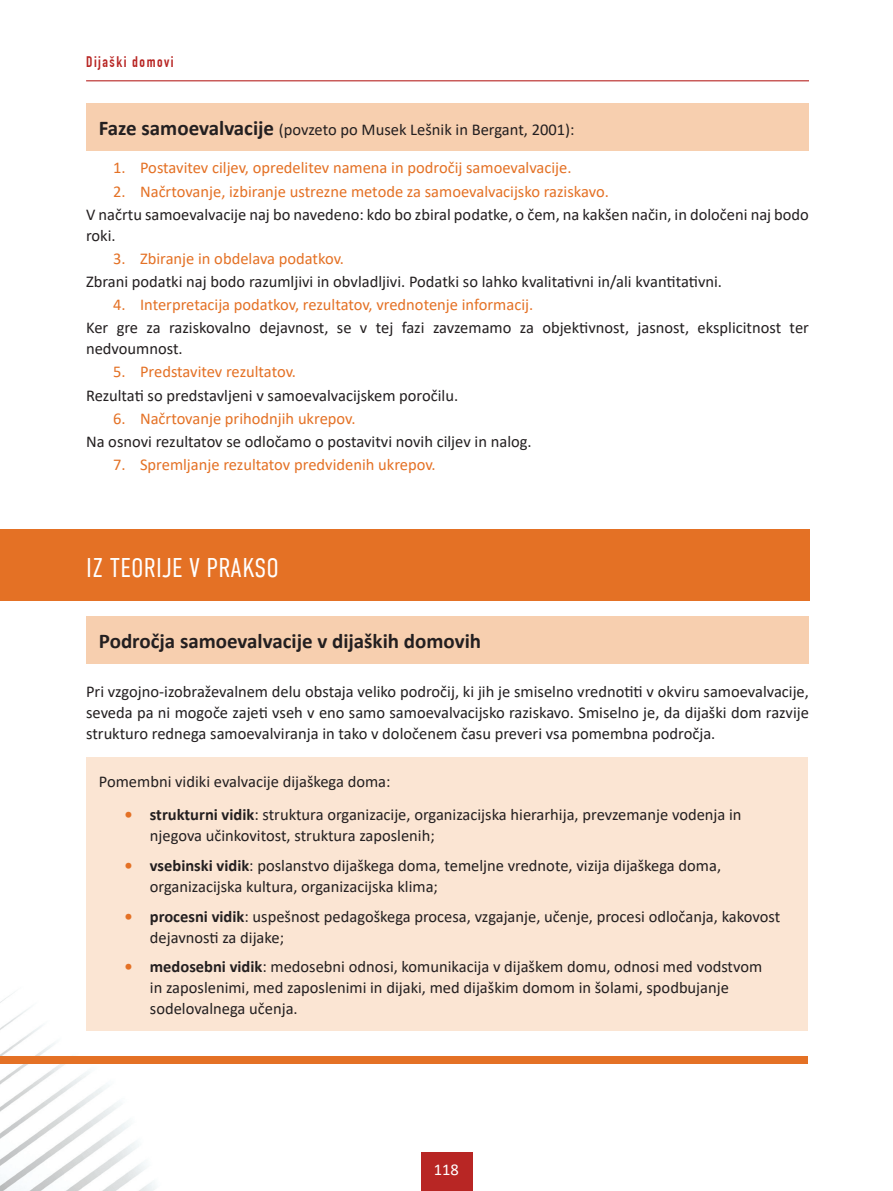
<style>
.page{position:relative;width:893px;height:1191px;background:#fff}
.page>*{position:absolute;margin:0;border:0;box-sizing:border-box;transform-origin:0 0}
.t1{font:300 27px "DIN Condensed";letter-spacing:.01em;color:#fff}
.t2{font:700 21px "Calibri";color:#231f20}
.t3{font:16.5px/21px "Calibri";color:#231f20}
.t4{font:16.5px "Calibri";color:#e47125}
.t5{font:16.5px "Calibri";color:#fff}
.t6{font:700 15px "DIN Condensed";letter-spacing:.1em;color:#b82624}
.s1{font-weight:700;font-size:21px}
.s2{font-weight:700;color:#e47125}
.s3{font-weight:700}
</style>
<div class="page">
<div style="left:421px;top:1152px;width:51px;height:39px;background:#b82624"></div>
<img style="left:0;top:993px;width:184px;height:198px">
<hr style="left:86px;top:80px;width:723px;height:1px;background:#b82624">
<div style="left:0;top:530px;width:809px;height:71px;background:#e47125"></div>
<div style="left:0;top:1056px;width:808px;height:7px;background:#e47125"></div>
<div style="left:86px;top:103px;width:723px;height:48px;background:#f7cfaf"></div>
<div style="left:86px;top:616px;width:723px;height:48px;background:#f7cfaf"></div>
<div style="left:86px;top:757px;width:721px;height:274px;background:#fbe5d3"></div>
<p class="t6" style="left:86px;top:53px;width:89px">Dijaški domovi</p>
<p class="t3" style="left:99px;top:119px;width:477px"><span class="s1">Faze samoevalvacije</span> (povzeto po Musek Lešnik in Bergant, 2001):</p>
<p class="t4" style="left:113px;top:156px;width:460px">1. Postavitev ciljev, opredelitev namena in področij samoevalvacije.</p>
<p class="t4" style="left:113px;top:180px;width:497px">2. Načrtovanje, izbiranje ustrezne metode za samoevalvacijsko raziskavo.</p>
<p class="t3" style="left:86px;top:203px;width:724px">V načrtu samoevalvacije naj bo navedeno: kdo bo zbiral podatke, o čem, na kakšen način, in določeni naj bodo roki.</p>
<p class="t4" style="left:113px;top:247px;width:232px">3. Zbiranje in obdelava podatkov.</p>
<p class="t3" style="left:86px;top:271px;width:637px">Zbrani podatki naj bodo razumljivi in obvladljivi. Podatki so lahko kvalitativni in/ali kvantitativni.</p>
<p class="t4" style="left:113px;top:293px;width:422px">4. Interpretacija podatkov, rezultatov, vrednotenje informacij.</p>
<p class="t3" style="left:86px;top:317px;width:724px">Ker gre za raziskovalno dejavnost, se v tej fazi zavzemamo za objektivnost, jasnost, eksplicitnost ter nedvoumnost.</p>
<p class="t4" style="left:113px;top:360px;width:184px">5. Predstavitev rezultatov.</p>
<p class="t3" style="left:86px;top:384px;width:374px">Rezultati so predstavljeni v samoevalvacijskem poročilu.</p>
<p class="t4" style="left:113px;top:407px;width:244px">6. Načrtovanje prihodnjih ukrepov.</p>
<p class="t3" style="left:86px;top:430px;width:447px">Na osnovi rezultatov se odločamo o postavitvi novih ciljev in nalog.</p>
<p class="t4" style="left:113px;top:453px;width:324px">7. Spremljanje rezultatov predvidenih ukrepov.</p>
<h1 class="t1" style="left:86px;top:553px;width:194px">IZ TEORIJE V PRAKSO</h1>
<p class="t2" style="left:99px;top:626px;width:384px">Področja samoevalvacije v dijaških domovih</p>
<p class="t3" style="left:86px;top:681px;width:724px;text-align:justify">Pri vzgojno-izobraževalnem delu obstaja veliko področij, ki jih je smiselno vrednotiti v okviru samoevalvacije, seveda pa ni mogoče zajeti vseh v eno samo samoevalvacijsko raziskavo. Smiselno je, da dijaški dom razvije strukturo rednega samoevalviranja in tako v določenem času preveri vsa pomembna področja.</p>
<p class="t3" style="left:99px;top:770px;width:293px">Pomembni vidiki evalvacije dijaškega doma:</p>
<p class="t3" style="left:150px;top:804px;width:593px;text-indent:-26px"><span class="s2">•</span> <span class="s3">strukturni vidik</span>: struktura organizacije, organizacijska hierarhija, prevzemanje vodenja in njegova učinkovitost, struktura zaposlenih;</p>
<p class="t3" style="left:150px;top:854px;width:573px;text-indent:-26px"><span class="s2">•</span> <span class="s3">vsebinski vidik</span>: poslanstvo dijaškega doma, temeljne vrednote, vizija dijaškega doma, organizacijska kultura, organizacijska klima;</p>
<p class="t3" style="left:150px;top:905px;width:632px;text-indent:-26px"><span class="s2">•</span> <span class="s3">procesni vidik</span>: uspešnost pedagoškega procesa, vzgajanje, učenje, procesi odločanja, kakovost dejavnosti za dijake;</p>
<p class="t3" style="left:150px;top:955px;width:614px;text-indent:-26px"><span class="s2">•</span> <span class="s3">medosebni vidik</span>: medosebni odnosi, komunikacija v dijaškem domu, odnosi med vodstvom in zaposlenimi, med zaposlenimi in dijaki, med dijaškim domom in šolami, spodbujanje sodelovalnega učenja.</p>
<p class="t5" style="left:434px;top:1157px;width:27px">118</p>
</div>
